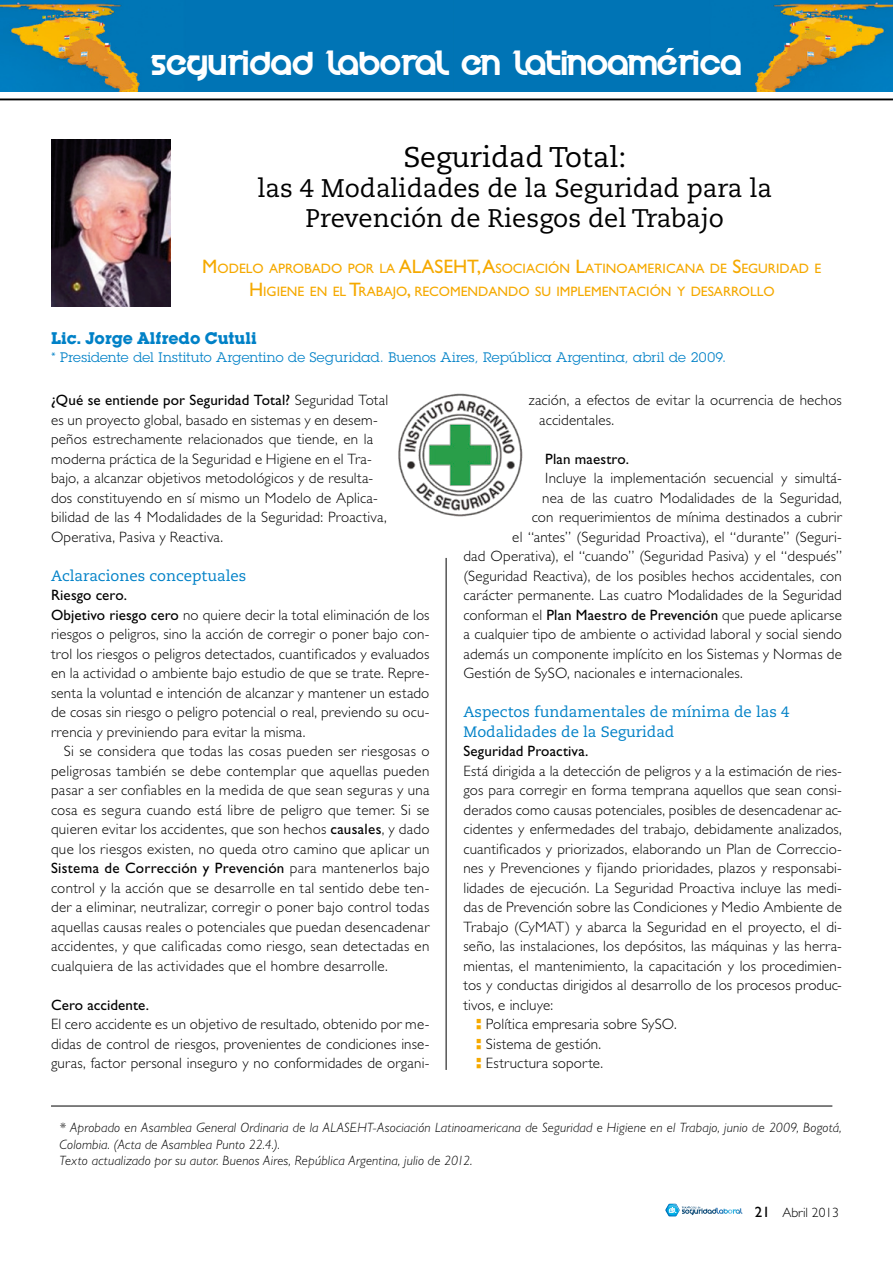
<style>
.page{position:relative;width:893px;height:1263px;background:#fff}
.page>*{position:absolute;margin:0;border:0;box-sizing:border-box;transform-origin:0 0}
.t1{font:28.5px "Velocity";letter-spacing:.02em;color:#fff}
.TITULAR{font:28.5px "Caecilia LT Std";color:#000}
.TITULAR-2{font:25.5px/30px "Caecilia LT Std";color:#000;text-align:center}
.NOMBRE{font:700 16.5px "Lubalin Graph Std";letter-spacing:.005em;color:#0081c7}
.TEXTO_LADILLO{font:300 15px/19.5px "Gill Sans Std";letter-spacing:.01em;color:#000;text-align:justify}
.TEXTO{font:300 15px/19.5px "Gill Sans Std";letter-spacing:.02em;color:#000;text-align:justify}
.LADILLO{font:15px/19.5px "Caecilia LT Std";color:#0081c7}
.TEXTO_LADILLO-2{font:15px "Gill Sans Std";letter-spacing:.01em;color:#000}
.SUBTÍTULO{font:13.65px/22.5px "Gill Sans Std";color:#f5a900;text-align:center}
.TEXTO-2{font:italic 300 13.5px/16.5px "Gill Sans Std";letter-spacing:.01em;color:#000}
.NOMBRE-2{font:13.5px "Lubalin Graph Std";letter-spacing:.015em;color:#0081c7}
.t2{font:300 13.5px "Gill Sans Std";color:#000}
.s1{font-size:19.5px}
.s2{font-weight:400}
.s3{font-weight:400;font-size:15px}
</style>
<div class="page">
<svg style="left:665px;top:1204px;width:77px;height:12px"></svg>
<img style="left:455px;top:0;width:438px;height:91px">
<img style="left:0;top:0;width:455px;height:91px">
<svg style="left:666px;top:48px;width:8px;height:4px"></svg>
<hr style="left:0;top:99px;width:893px;height:1px;background:#000">
<hr style="left:446px;top:558px;width:1px;height:512px;background:#000">
<img style="left:51px;top:139px;width:120px;height:167px">
<img style="left:398px;top:393px;width:125px;height:124px">
<hr style="left:51px;top:1106px;width:781px;height:1px;background:#000">
<p class="t1" style="left:151px;top:50px;width:593px">Seguridad laboral en Latinoamerica</p>
<p class="TITULAR" style="left:403px;top:140px;width:224px">Seguridad Total:</p>
<p class="TITULAR-2" style="left:257px;top:173px;width:516px">las 4 Modalidades de la Seguridad para la<br>Prevención de Riesgos del Trabajo</p>
<p class="SUBTÍTULO" style="left:202px;top:257px;width:621px"><span class="s1">M</span>ODELO APROBADO POR LA <span class="s1">ALASEHT, A</span>SOCIACIÓN <span class="s1">L</span>ATINOAMERICANA DE <span class="s1">S</span>EGURIDAD E<br><span class="s1">H</span>IGIENE EN EL <span class="s1">T</span>RABAJO<span class="s1">,</span> RECOMENDANDO SU IMPLEMENTACIÓN Y DESARROLLO</p>
<p class="NOMBRE" style="left:51px;top:328px;width:207px">Lic. Jorge Alfredo Cutuli</p>
<p class="NOMBRE-2" style="left:51px;top:349px;width:677px">* Presidente del Instituto Argentino de Seguridad. Buenos Aires, República Argentina, abril de 2009.</p>
<p class="TEXTO_LADILLO" style="left:51px;top:390px;width:339px;text-align:left"><span class="s2">¿Qué se entiende por Seguridad Total?</span> Seguridad Total es un proyecto global, basado en sistemas y en desem&shy;peños estrechamente relacionados que tiende, en la moderna práctica de la Seguridad e Higiene en el Tra&shy;bajo, a alcanzar objetivos metodológicos y de resulta&shy;dos constituyendo en sí mismo un Modelo de Aplica&shy;bilidad de las 4 Modalidades de la Seguridad: Proactiva, Operativa, Pasiva y Reactiva.</p>
<p class="LADILLO" style="left:51px;top:566px;width:197px">Aclaraciones conceptuales</p>
<p class="TEXTO_LADILLO-2" style="left:51px;top:586px;width:78px">Riesgo cero.</p>
<p class="TEXTO_LADILLO" style="left:51px;top:605px;width:380px"><span class="s2">Objetivo riesgo cero</span> no quiere decir la total eliminación de los riesgos o peligros, sino la acción de corregir o poner bajo con&shy;trol los riesgos o peligros detectados, cuantificados y evaluados en la actividad o ambiente bajo estudio de que se trate. Repre&shy;senta la voluntad e intención de alcanzar y mantener un estado de cosas sin riesgo o peligro potencial o real, previendo su ocu&shy;rrencia y previniendo para evitar la misma.</p>
<p class="TEXTO" style="left:51px;top:741px;width:380px;text-indent:13px">Si se considera que todas las cosas pueden ser riesgosas o peligrosas también se debe contemplar que aquellas pueden pasar a ser confiables en la medida de que sean seguras y una cosa es segura cuando está libre de peligro que temer. Si se quieren evitar los accidentes, que son hechos <span class="s2">causales</span>, y dado que los riesgos existen, no queda otro camino que aplicar un <span class="s2">Sistema de Corrección y Prevención</span> para mantenerlos bajo control y la acción que se desarrolle en tal sentido debe ten&shy;der a eliminar, neutralizar, corregir o poner bajo control todas aquellas causas reales o potenciales que puedan desencadenar accidentes, y que calificadas como riesgo, sean detectadas en cualquiera de las actividades que el hombre desarrolle.</p>
<p class="TEXTO_LADILLO-2" style="left:51px;top:996px;width:100px">Cero accidente.</p>
<p class="TEXTO_LADILLO" style="left:51px;top:1014px;width:380px">El cero accidente es un objetivo de resultado, obtenido por me&shy;didas de control de riesgos, provenientes de condiciones inse&shy;guras, factor personal inseguro y no conformidades de organi-</p>
<p class="TEXTO_LADILLO" style="left:539px;top:390px;width:304px;text-indent:-10px">zación, a efectos de evitar la ocurrencia de hechos accidentales.</p>
<p class="TEXTO_LADILLO-2" style="left:545px;top:450px;width:85px">Plan maestro.</p>
<p class="TEXTO_LADILLO" style="left:545px;top:468px;width:298px">Incluye la implementación secuencial y simultá-</p>
<p class="TEXTO_LADILLO" style="left:542px;top:488px;width:301px">nea de las cuatro Modalidades de la Seguridad,</p>
<p class="TEXTO_LADILLO" style="left:532px;top:507px;width:312px">con requerimientos de mínima destinados a cubrir</p>
<p class="TEXTO_LADILLO" style="left:512px;top:527px;width:331px">el “antes” (Seguridad Proactiva), el “durante” (Seguri-</p>
<p class="TEXTO_LADILLO" style="left:463px;top:546px;width:380px">dad Operativa), el “cuando” (Seguridad Pasiva) y el “después”</p>
<p class="TEXTO_LADILLO" style="left:463px;top:566px;width:380px">(Seguridad Reactiva), de los posibles hechos accidentales, con</p>
<p class="TEXTO_LADILLO" style="left:463px;top:585px;width:380px">carácter permanente. Las cuatro Modalidades de la Seguridad</p>
<p class="TEXTO_LADILLO" style="left:463px;top:605px;width:380px">conforman el <span class="s2">Plan Maestro de Prevención</span> que puede aplicarse</p>
<p class="TEXTO_LADILLO" style="left:463px;top:624px;width:380px">a cualquier tipo de ambiente o actividad laboral y social siendo</p>
<p class="TEXTO_LADILLO" style="left:463px;top:644px;width:380px">además un componente implícito en los Sistemas y Normas de</p>
<p class="TEXTO_LADILLO" style="left:463px;top:663px;width:281px">Gestión de SySO, nacionales e internacionales.</p>
<p class="LADILLO" style="left:463px;top:702px;width:327px">Aspectos fundamentales de mínima de las 4<br>Modalidades de la Seguridad</p>
<p class="TEXTO_LADILLO-2" style="left:463px;top:742px;width:127px">Seguridad Proactiva.</p>
<p class="TEXTO_LADILLO" style="left:463px;top:761px;width:380px">Está dirigida a la detección de peligros y a la estimación de ries&shy;gos para corregir en forma temprana aquellos que sean consi&shy;derados como causas potenciales, posibles de desencadenar ac&shy;cidentes y enfermedades del trabajo, debidamente analizados, cuantificados y priorizados, elaborando un Plan de Correccio&shy;nes y Prevenciones y fijando prioridades, plazos y responsabi&shy;lidades de ejecución. La Seguridad Proactiva incluye las medi&shy;das de Prevención sobre las Condiciones y Medio Ambiente de Trabajo (CyMAT) y abarca la Seguridad en el proyecto, el di&shy;seño, las instalaciones, los depósitos, las máquinas y las herra&shy;mientas, el mantenimiento, la capacitación y los procedimien&shy;tos y conductas dirigidos al desarrollo de los procesos produc&shy;tivos, e incluye:</p>
<p class="TEXTO" style="left:486px;top:1014px;width:192px">Política empresaria sobre SySO.</p>
<p class="TEXTO" style="left:486px;top:1034px;width:117px">Sistema de gestión.</p>
<p class="TEXTO" style="left:486px;top:1053px;width:119px">Estructura soporte.</p>
<p class="TEXTO-2" style="left:60px;top:1119px;width:784px">* Aprobado en Asamblea General Ordinaria de la ALASEHT-Asociación Latinoamericana de Seguridad e Higiene en el Trabajo, junio de 2009, Bogotá,<br>Colombia. (Acta de Asamblea Punto 22.4.).</p>
<p class="TEXTO-2" style="left:60px;top:1152px;width:414px">Texto actualizado por su autor. Buenos Aires, República Argentina, julio de 2012.</p>
<p class="t2" style="left:755px;top:1205px;width:86px"><span class="s3">21</span> Abril 2013</p>
</div>
